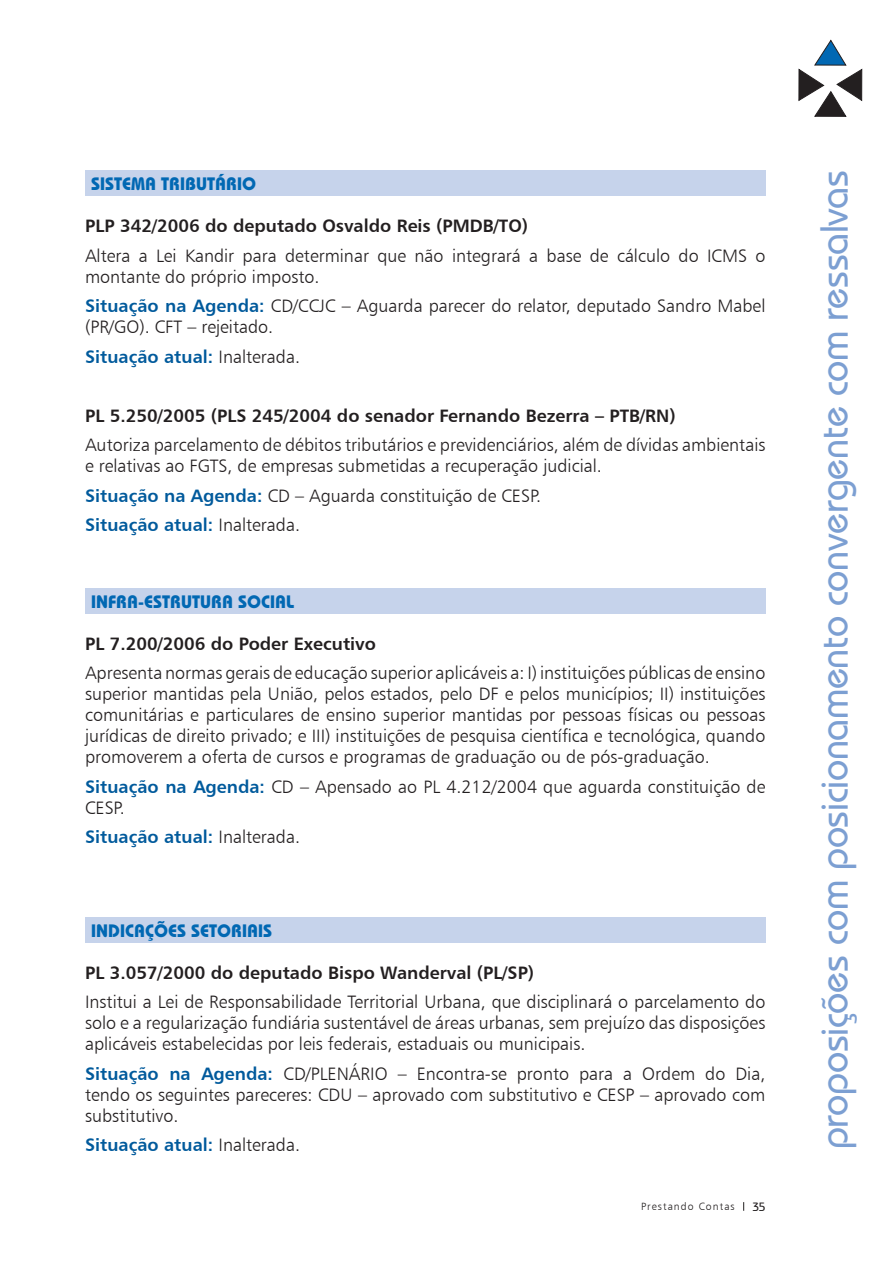
<style>
.page{position:relative;width:893px;height:1263px;background:#fff}
.page>*{position:absolute;margin:0;border:0;box-sizing:border-box;transform-origin:0 0}
.t1{font:500 39px "Bauhaus IT Cby BT";letter-spacing:-.01em;color:#7c9fd2}
.t2{font:18px/21px "Humanist 777 BT Light B";color:#231f20}
.t3{font:18px "Humanist 777 BT Bold B";color:#231f20}
.t4{font:18px "Humanist 777 BT Bold B";color:#015a9c}
.t5{font:700 18px "Bauhaus";color:#0168b3}
.t6{font:500 12px "Bauhaus IT Cby BT";color:#231f20}
.t7{font:10.5px "Humanist 777 BT Light B";letter-spacing:.1em;color:#231f20}
.s1{font-family:"Humanist 777 BT Bold B";color:#015a9c}
.s2{font-family:"Humanist 777 BT Light B";color:#231f20}
</style>
<div class="page">
<svg style="left:798px;top:40px;width:64px;height:77px"></svg>
<div style="left:85px;top:170px;width:680px;height:26px;background:#c6d3eb"></div>
<div style="left:85px;top:588px;width:680px;height:25px;background:#c6d3eb"></div>
<div style="left:85px;top:917px;width:680px;height:25px;background:#c6d3eb"></div>
<p class="t5" style="left:91px;top:173px;width:166px">SISTEMA TRIBUTÁRIO</p>
<p class="t3" style="left:85px;top:214px;width:445px">PLP 342/2006 do deputado Osvaldo Reis (PMDB/TO)</p>
<p class="t2" style="left:85px;top:244px;width:682px">Altera a Lei Kandir para determinar que não integrará a base de cálculo do ICMS o montante do próprio imposto.</p>
<p class="t2" style="left:85px;top:295px;width:682px"><span class="s1">Situação na Agenda:</span> CD/CCJC – Aguarda parecer do relator, deputado Sandro Mabel (PR/GO). CFT – rejeitado.</p>
<p class="t4" style="left:85px;top:345px;width:217px">Situação atual: <span class="s2">Inalterada.</span></p>
<p class="t3" style="left:85px;top:404px;width:592px">PL 5.250/2005 (PLS 245/2004 do senador Fernando Bezerra – PTB/RN)</p>
<p class="t2" style="left:85px;top:434px;width:682px">Autoriza parcelamento de débitos tributários e previdenciários, além de dívidas ambientais e relativas ao FGTS, de empresas submetidas a recuperação judicial.</p>
<p class="t2" style="left:85px;top:485px;width:458px"><span class="s1">Situação na Agenda:</span> CD – Aguarda constituição de CESP.</p>
<p class="t4" style="left:85px;top:513px;width:217px">Situação atual: <span class="s2">Inalterada.</span></p>
<p class="t5" style="left:91px;top:590px;width:204px">INFRA-ESTRUTURA SOCIAL</p>
<p class="t3" style="left:85px;top:632px;width:292px">PL 7.200/2006 do Poder Executivo</p>
<p class="t2" style="left:85px;top:662px;width:682px;text-align:justify">Apresenta normas gerais de educação superior aplicáveis a: I) instituições públicas de ensino superior mantidas pela União, pelos estados, pelo DF e pelos municípios; II) instituições comunitárias e particulares de ensino superior mantidas por pessoas físicas ou pessoas jurídicas de direito privado; e III) instituições de pesquisa científica e tecnológica, quando promoverem a oferta de cursos e programas de graduação ou de pós-graduação.</p>
<p class="t2" style="left:85px;top:775px;width:682px"><span class="s1">Situação na Agenda:</span> CD – Apensado ao PL 4.212/2004 que aguarda constituição de<br>CESP.</p>
<p class="t4" style="left:85px;top:825px;width:217px">Situação atual: <span class="s2">Inalterada.</span></p>
<p class="t5" style="left:91px;top:919px;width:183px">INDICAÇÕES SETORIAIS</p>
<p class="t3" style="left:85px;top:961px;width:451px">PL 3.057/2000 do deputado Bispo Wanderval (PL/SP)</p>
<p class="t2" style="left:85px;top:991px;width:682px;text-align:justify">Institui a Lei de Responsabilidade Territorial Urbana, que disciplinará o parcelamento do solo e a regularização fundiária sustentável de áreas urbanas, sem prejuízo das disposições aplicáveis estabelecidas por leis federais, estaduais ou municipais.</p>
<p class="t2" style="left:85px;top:1062px;width:682px;text-align:justify"><span class="s1">Situação na Agenda:</span> CD/PLENÁRIO – Encontra-se pronto para a Ordem do Dia, tendo os seguintes pareceres: CDU – aprovado com substitutivo e CESP – aprovado com substitutivo.</p>
<p class="t4" style="left:85px;top:1133px;width:217px">Situação atual: <span class="s2">Inalterada.</span></p>
<p class="t7" style="left:641px;top:1199px;width:95px">Prestando Contas</p>
<p class="t6" style="left:752px;top:1199px;width:15px">35</p>
<h1 class="t1" style="left:810px;top:1149px;width:981px;rotate:-90deg">proposições com posicionamento convergente com ressalvas</h1>
</div>
